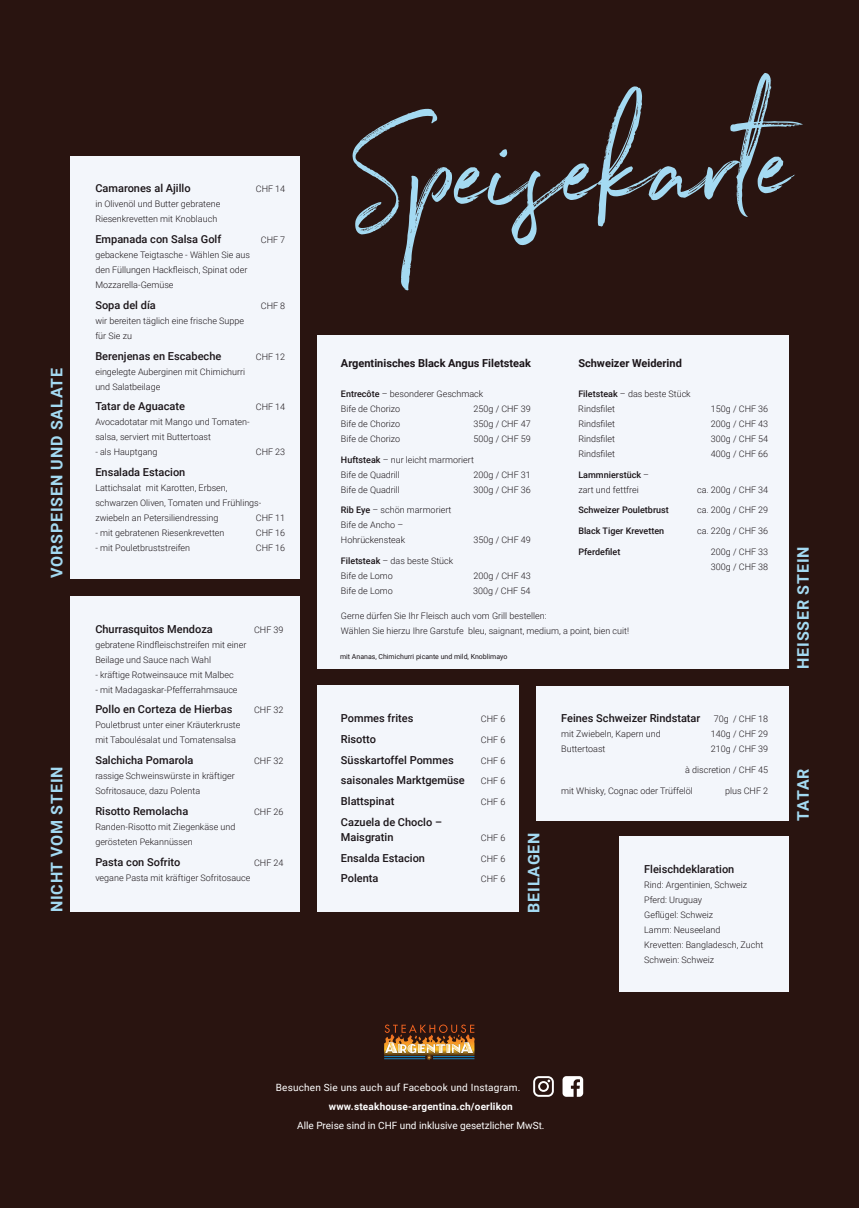
<style>
.page{position:relative;width:859px;height:1208px;background:#291410}
.page>*{position:absolute;margin:0;border:0;box-sizing:border-box;transform-origin:0 0}
.t1{font:146.6px "Northwell";color:#a4daf2}
.t2{font:700 16px "Roboto";letter-spacing:.055em;color:#a4daf2}
.t3{font:500 11px/15px "Roboto";color:#1b1519}
.t4{font:700 11px "Roboto";color:#1b1519}
.t5{font:10px "Roboto";color:#fff}
.t6{font:10px "Roboto";letter-spacing:.02em;color:#fff}
.t7{font:700 10px "Roboto";letter-spacing:.02em;color:#fff}
.t8{font:300 9px/15px "Roboto";color:#1b1519}
.t9{font:500 9px "Roboto";color:#1b1519}
.t10{font:7px "Roboto";color:#1b1519}
.s1{font-weight:500}
.s2{font-weight:300;font-size:9px}
</style>
<div class="page">
<div style="left:71px;top:156px;width:229px;height:422px;background:#f3f6fb"></div>
<div style="left:71px;top:596px;width:229px;height:316px;background:#f3f6fb"></div>
<div style="left:536px;top:685px;width:253px;height:135px;background:#f3f6fb"></div>
<div style="left:317px;top:685px;width:202px;height:226px;background:#f3f6fb"></div>
<div style="left:317px;top:335px;width:472px;height:333px;background:#f3f6fb"></div>
<div style="left:619px;top:836px;width:170px;height:156px;background:#f3f6fb"></div>
<svg style="left:384px;top:1024px;width:91px;height:36px"></svg>
<svg style="left:533px;top:1076px;width:21px;height:20px"></svg>
<svg style="left:562px;top:1076px;width:21px;height:20px"></svg>
<h2 class="t2" style="left:46px;top:578px;width:212px;rotate:-90deg">VORSPEISEN UND SALATE</h2>
<h2 class="t2" style="left:46px;top:912px;width:148px;rotate:-90deg">NICHT VOM STEIN</h2>
<p class="t3" style="left:95px;top:181px;width:97px">Camarones al Ajillo</p>
<p class="t8" style="left:256px;top:181px;width:31px">CHF 14</p>
<p class="t8" style="left:95px;top:196px;width:127px">in Olivenöl und Butter gebratene<br>Riesenkrevetten mit Knoblauch</p>
<p class="t3" style="left:95px;top:231px;width:127px">Empanada con Salsa Golf</p>
<p class="t8" style="left:261px;top:232px;width:26px">CHF 7</p>
<p class="t8" style="left:95px;top:247px;width:156px">gebackene Teigtasche - Wählen Sie aus den Füllungen Hackfleisch, Spinat oder<br>Mozzarella-Gemüse</p>
<p class="t3" style="left:95px;top:297px;width:62px">Sopa del día</p>
<p class="t8" style="left:261px;top:298px;width:26px">CHF 8</p>
<p class="t8" style="left:95px;top:313px;width:150px">wir bereiten täglich eine frische Suppe für Sie zu</p>
<p class="t3" style="left:95px;top:348px;width:127px">Berenjenas en Escabeche</p>
<p class="t8" style="left:256px;top:348px;width:31px">CHF 12</p>
<p class="t8" style="left:95px;top:363px;width:151px">eingelegte Auberginen mit Chimichurri und Salatbeilage</p>
<p class="t3" style="left:95px;top:398px;width:91px">Tatar de Aguacate</p>
<p class="t8" style="left:256px;top:399px;width:31px">CHF 14</p>
<p class="t8" style="left:95px;top:414px;width:156px">Avocadotatar mit Mango und Tomaten&shy;salsa, serviert mit Buttertoast</p>
<p class="t8" style="left:95px;top:444px;width:64px">- als Hauptgang</p>
<p class="t8" style="left:256px;top:444px;width:31px">CHF 23</p>
<p class="t3" style="left:95px;top:464px;width:92px">Ensalada Estacion</p>
<p class="t8" style="left:95px;top:480px;width:168px">Lattichsalat mit Karotten, Erbsen, schwarzen Oliven, Tomaten und Frühlings&shy;zwiebeln an Petersiliendressing</p>
<p class="t8" style="left:256px;top:510px;width:31px">CHF 11</p>
<p class="t8" style="left:95px;top:525px;width:131px">- mit gebratenen Riesenkrevetten</p>
<p class="t8" style="left:256px;top:525px;width:31px">CHF 16</p>
<p class="t8" style="left:95px;top:540px;width:96px">- mit Pouletbruststreifen</p>
<p class="t8" style="left:256px;top:540px;width:31px">CHF 16</p>
<p class="t3" style="left:95px;top:621px;width:119px">Churrasquitos Mendoza</p>
<p class="t8" style="left:254px;top:621px;width:31px">CHF 39</p>
<p class="t8" style="left:95px;top:636px;width:153px">gebratene Rindfleischstreifen mit einer<br>Beilage und Sauce nach Wahl</p>
<p class="t8" style="left:95px;top:666px;width:140px">- kräftige Rotweinsauce mit Malbec</p>
<p class="t8" style="left:95px;top:681px;width:144px">- mit Madagaskar-Pfefferrahmsauce</p>
<p class="t3" style="left:95px;top:701px;width:139px">Pollo en Corteza de Hierbas</p>
<p class="t8" style="left:254px;top:702px;width:31px">CHF 32</p>
<p class="t8" style="left:95px;top:717px;width:147px">Pouletbrust unter einer Kräuterkruste mit Taboulésalat und Tomatensalsa</p>
<p class="t3" style="left:95px;top:752px;width:100px">Salchicha Pomarola</p>
<p class="t8" style="left:254px;top:753px;width:31px">CHF 32</p>
<p class="t8" style="left:95px;top:768px;width:141px">rassige Schweinswürste in kräftiger<br>Sofritosauce, dazu Polenta</p>
<p class="t3" style="left:95px;top:803px;width:94px">Risotto Remolacha</p>
<p class="t8" style="left:254px;top:803px;width:31px">CHF 26</p>
<p class="t8" style="left:95px;top:818px;width:142px">Randen-Risotto mit Ziegenkäse und gerösteten Pekannüssen</p>
<p class="t3" style="left:95px;top:853px;width:87px">Pasta con Sofrito</p>
<p class="t8" style="left:254px;top:854px;width:31px">CHF 24</p>
<p class="t8" style="left:95px;top:869px;width:157px">vegane Pasta mit kräftiger Sofritosauce</p>
<h1 class="t1" style="left:357px;top:72px;width:439px;rotate:-2deg">Speisekarte</h1>
<p class="t4" style="left:341px;top:356px;width:191px">Argentinisches Black Angus Filetsteak</p>
<p class="t8" style="left:341px;top:386px;width:144px"><span class="s1">Entrecôte</span> – besonderer Geschmack<br>Bife de Chorizo</p>
<p class="t8" style="left:473px;top:401px;width:59px">250g / CHF 39</p>
<p class="t8" style="left:341px;top:416px;width:61px">Bife de Chorizo</p>
<p class="t8" style="left:473px;top:416px;width:59px">350g / CHF 47</p>
<p class="t8" style="left:341px;top:431px;width:61px">Bife de Chorizo</p>
<p class="t8" style="left:473px;top:431px;width:59px">500g / CHF 59</p>
<p class="t8" style="left:341px;top:451px;width:135px"><span class="s1">Huftsteak</span> – nur leicht marmoriert<br>Bife de Quadrill</p>
<p class="t8" style="left:473px;top:466px;width:59px">200g / CHF 31</p>
<p class="t8" style="left:341px;top:481px;width:61px">Bife de Quadrill</p>
<p class="t8" style="left:474px;top:481px;width:59px">300g / CHF 36</p>
<p class="t8" style="left:341px;top:502px;width:112px"><span class="s1">Rib Eye</span> – schön marmoriert<br>Bife de Ancho –<br>Hohrückensteak</p>
<p class="t8" style="left:474px;top:532px;width:59px">350g / CHF 49</p>
<p class="t8" style="left:341px;top:553px;width:114px"><span class="s1">Filetsteak</span> – das beste Stück<br>Bife de Lomo</p>
<p class="t8" style="left:473px;top:568px;width:59px">200g / CHF 43</p>
<p class="t8" style="left:341px;top:583px;width:53px">Bife de Lomo</p>
<p class="t8" style="left:473px;top:583px;width:59px">300g / CHF 54</p>
<p class="t4" style="left:578px;top:356px;width:105px">Schweizer Weiderind</p>
<p class="t8" style="left:578px;top:386px;width:114px"><span class="s1">Filetsteak</span> – das beste Stück<br>Rindsfilet</p>
<p class="t8" style="left:711px;top:401px;width:59px">150g / CHF 36</p>
<p class="t8" style="left:578px;top:416px;width:38px">Rindsfilet</p>
<p class="t8" style="left:711px;top:416px;width:59px">200g / CHF 43</p>
<p class="t8" style="left:578px;top:431px;width:38px">Rindsfilet</p>
<p class="t8" style="left:711px;top:431px;width:59px">300g / CHF 54</p>
<p class="t8" style="left:578px;top:446px;width:38px">Rindsfilet</p>
<p class="t8" style="left:711px;top:446px;width:59px">400g / CHF 66</p>
<p class="t8" style="left:578px;top:466px;width:72px"><span class="s1">Lammnierstück</span> – zart und fettfrei</p>
<p class="t8" style="left:697px;top:481px;width:73px">ca. 200g / CHF 34</p>
<p class="t9" style="left:578px;top:504px;width:92px">Schweizer Pouletbrust</p>
<p class="t8" style="left:697px;top:502px;width:73px">ca. 200g / CHF 29</p>
<p class="t9" style="left:578px;top:524px;width:87px">Black Tiger Krevetten</p>
<p class="t8" style="left:697px;top:523px;width:73px">ca. 220g / CHF 36</p>
<p class="t9" style="left:578px;top:545px;width:44px">Pferdefilet</p>
<p class="t8" style="left:711px;top:544px;width:59px">200g / CHF 33<br>300g / CHF 38</p>
<p class="t8" style="left:341px;top:607px;width:290px">Gerne dürfen Sie Ihr Fleisch auch vom Grill bestellen:<br>Wählen Sie hierzu Ihre Garstufe bleu, saignant, medium, a point, bien cuit!</p>
<p class="t10" style="left:340px;top:651px;width:169px">mit Ananas, Chimichurri picante und mild, Knoblimayo</p>
<p class="t3" style="left:341px;top:710px;width:74px">Pommes frites</p>
<p class="t8" style="left:481px;top:711px;width:26px">CHF 6</p>
<p class="t3" style="left:341px;top:731px;width:37px">Risotto</p>
<p class="t8" style="left:481px;top:732px;width:26px">CHF 6</p>
<p class="t3" style="left:341px;top:752px;width:114px">Süsskartoffel Pommes</p>
<p class="t8" style="left:481px;top:752px;width:26px">CHF 6</p>
<p class="t3" style="left:341px;top:772px;width:125px">saisonales Marktgemüse</p>
<p class="t8" style="left:481px;top:773px;width:26px">CHF 6</p>
<p class="t3" style="left:341px;top:793px;width:55px">Blattspinat</p>
<p class="t8" style="left:481px;top:794px;width:26px">CHF 6</p>
<p class="t3" style="left:341px;top:814px;width:103px">Cazuela de Choclo –<br>Maisgratin</p>
<p class="t8" style="left:481px;top:829px;width:26px">CHF 6</p>
<p class="t3" style="left:341px;top:849px;width:86px">Ensalda Estacion</p>
<p class="t8" style="left:481px;top:850px;width:26px">CHF 6</p>
<p class="t3" style="left:341px;top:870px;width:39px">Polenta</p>
<p class="t8" style="left:481px;top:871px;width:26px">CHF 6</p>
<h2 class="t2" style="left:523px;top:913px;width:82px;rotate:-90deg">BEILAGEN</h2>
<p class="t3" style="left:561px;top:710px;width:209px">Feines Schweizer Rindstatar <span class="s2">70g / CHF 18</span></p>
<p class="t8" style="left:561px;top:726px;width:101px">mit Zwiebeln, Kapern und</p>
<p class="t8" style="left:711px;top:726px;width:59px">140g / CHF 29</p>
<p class="t8" style="left:561px;top:741px;width:46px">Buttertoast</p>
<p class="t8" style="left:711px;top:741px;width:59px">210g / CHF 39</p>
<p class="t8" style="left:685px;top:762px;width:85px">à discretion / CHF 45</p>
<p class="t8" style="left:561px;top:782px;width:133px">mit Whisky, Cognac oder Trüffelöl</p>
<p class="t8" style="left:725px;top:782px;width:45px">plus CHF 2</p>
<p class="t3" style="left:644px;top:860px;width:92px">Fleischdeklaration</p>
<p class="t8" style="left:644px;top:876px;width:121px">Rind: Argentinien, Schweiz<br>Pferd: Uruguay<br>Geflügel: Schweiz<br>Lamm: Neuseeland<br>Krevetten: Bangladesch, Zucht<br>Schwein: Schweiz</p>
<h2 class="t2" style="left:792px;top:669px;width:124px;rotate:-90deg">HEISSER STEIN</h2>
<h2 class="t2" style="left:792px;top:820px;width:54px;rotate:-90deg">TATAR</h2>
<p class="t6" style="left:276px;top:1080px;width:246px">Besuchen Sie uns auch auf Facebook und Instagram.</p>
<p class="t7" style="left:329px;top:1099px;width:185px">www.steakhouse-argentina.ch/oerlikon</p>
<p class="t5" style="left:297px;top:1118px;width:249px">Alle Preise sind in CHF und inklusive gesetzlicher MwSt.</p>
</div>
